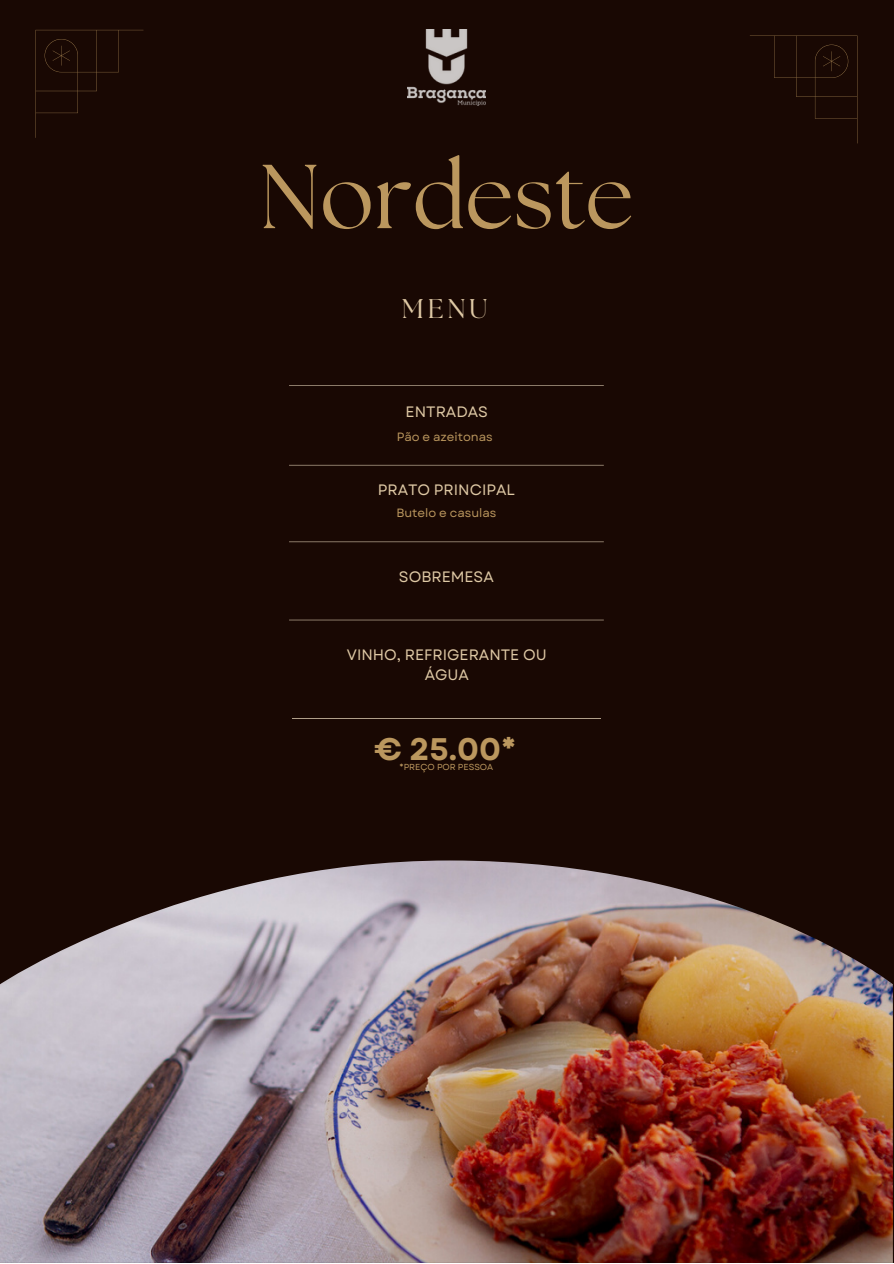
<style>
.page{position:relative;width:894px;height:1264px;background:#fff}
.page>*{position:absolute;margin:0;border:0;box-sizing:border-box;transform-origin:0 0}
.t1{font:90.45px "The Seasons";color:#bb975e}
.t2{font:700 31.2px "Garet";color:#bb975e}
.t3{font:27px "The Seasons";color:#dfc9a5}
.t4{font:15px/20.2px "Garet";color:#dfc9a5;text-align:center}
.t5{font:12px "Garet";color:#bb975e}
.t6{font:8.7px "Garet";color:#bb975e}
</style>
<div class="page">
<div style="left:0;top:0;width:892px;height:1262px;background:#190803"></div>
<svg style="left:289px;top:385px;width:314px;height:235px"></svg>
<img style="left:0;top:860px;width:892px;height:402px">
<svg style="left:35px;top:30px;width:108px;height:108px"></svg>
<hr style="left:292px;top:718px;width:308px;height:1px;background:#ddccb2">
<svg style="left:750px;top:35px;width:107px;height:84px"></svg>
<img style="left:407px;top:30px;width:78px;height:75px">
<h4 class="t1" style="left:259px;top:156px;width:376px">Nordeste</h4>
<h3 class="t3" style="left:401px;top:297px;width:87px">MENU</h3>
<p class="t4" style="left:405px;top:402px;width:84px">ENTRADAS</p>
<p class="t5" style="left:396px;top:428px;width:97px">Pão e azeitonas</p>
<h3 class="t4" style="left:378px;top:479px;width:138px">PRATO PRINCIPAL</h3>
<h4 class="t5" style="left:396px;top:504px;width:101px">Butelo e casulas</h4>
<h1 class="t4" style="left:399px;top:566px;width:96px">SOBREMESA</h1>
<h2 class="t4" style="left:347px;top:644px;width:201px">VINHO, REFRIGERANTE OU<br>ÁGUA</h2>
<h3 class="t2" style="left:374px;top:726px;width:143px">€ 25.00*</h3>
<h3 class="t6" style="left:399px;top:760px;width:95px">*PREÇO POR PESSOA</h3>
</div>
